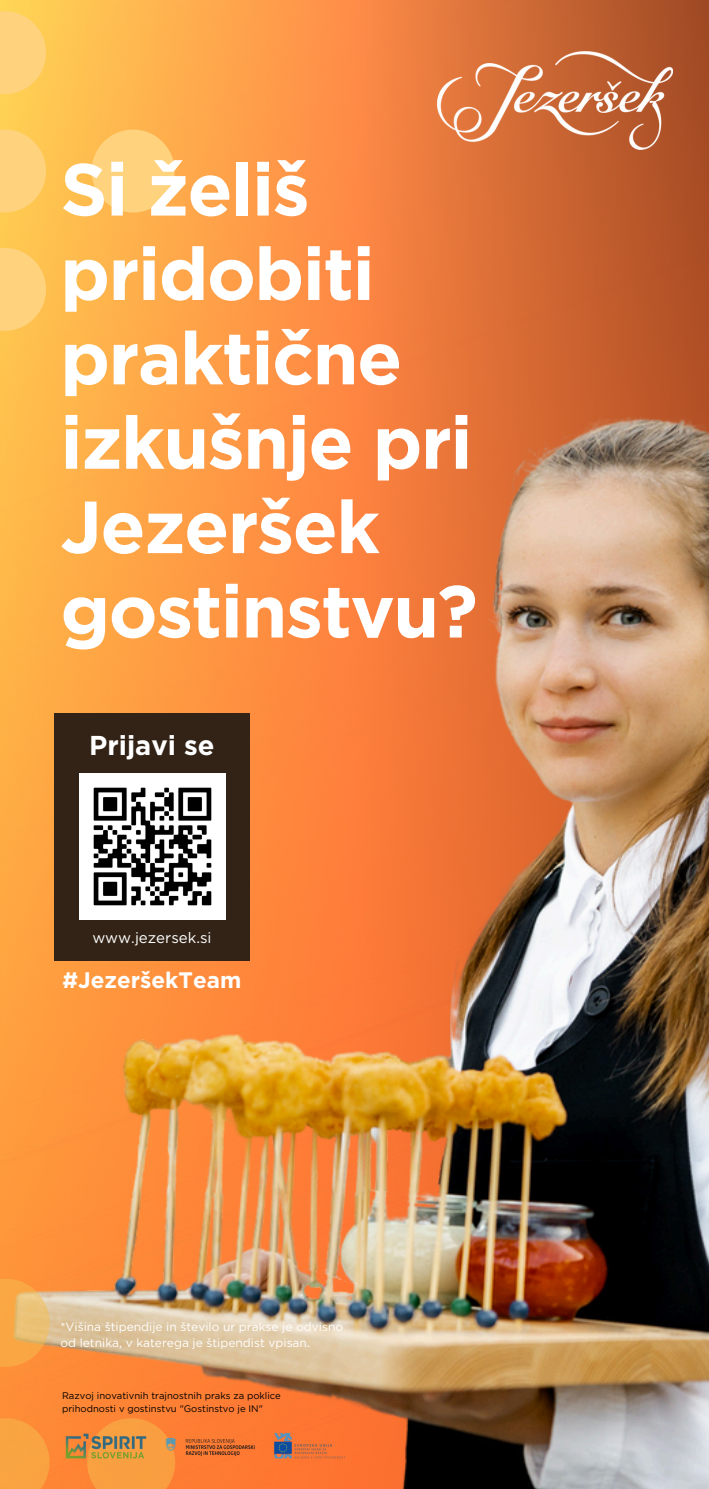
<style>
.page{position:relative;width:709px;height:1489px;background:#fff}
.page>*{position:absolute;margin:0;border:0;box-sizing:border-box;transform-origin:0 0}
.t1{font:700 73.75px/84.5px "Gotham";letter-spacing:-.02em;color:#fff}
.t2{font:700 27.25px "Gotham";color:#fff}
.t3{font:700 22.5px "Gotham";color:#fff}
.t4{font:15px "Gotham";color:#fff}
.t5{font:12px/16px "Gotham";color:#fff}
.t6{font:9.5px/12.8px "Gotham";color:#000}
</style>
<div class="page">
<img style="left:0;top:0;width:709px;height:313px">
<svg style="left:0;top:130px;width:46px;height:82px;background:#fed075"></svg>
<svg style="left:0;top:11px;width:46px;height:83px;background:#fed175"></svg>
<svg style="left:0;top:248px;width:46px;height:65px;background:#fed077"></svg>
<svg style="left:92px;top:130px;width:83px;height:82px;background:#fecc73"></svg>
<img style="left:0;top:313px;width:709px;height:1176px">
<svg style="left:0;top:1418px;width:50px;height:71px;background:#f99f3f"></svg>
<svg style="left:87px;top:1418px;width:88px;height:71px;background:#fa983d"></svg>
<svg style="left:0;top:1279px;width:50px;height:88px;background:#f2ad58"></svg>
<img style="left:432px;top:52px;width:240px;height:97px">
<div style="left:54px;top:713px;width:196px;height:247px;background:#322316"></div>
<img style="left:62px;top:1428px;width:293px;height:38px">
<img style="left:79px;top:773px;width:146px;height:147px">
<p class="t1" style="left:60px;top:151px;width:419px">Si želiš pridobiti praktične izkušnje pri<br>Jezeršek gostinstvu?</p>
<p class="t2" style="left:89px;top:734px;width:127px">Prijavi se</p>
<p class="t4" style="left:92px;top:930px;width:121px">www.jezersek.si</p>
<h1 class="t3" style="left:62px;top:970px;width:180px">#JezeršekTeam</h1>
<p class="t5" style="left:60px;top:1320px;width:284px">*Višina štipendije in število ur prakse je odvisno od letnika, v katerega je štipendist vpisan.</p>
<h2 class="t6" style="left:62px;top:1390px;width:220px">Razvoj inovativnih trajnostnih praks za poklice prihodnosti v gostinstvu "Gostinstvo je IN"</h2>
</div>
